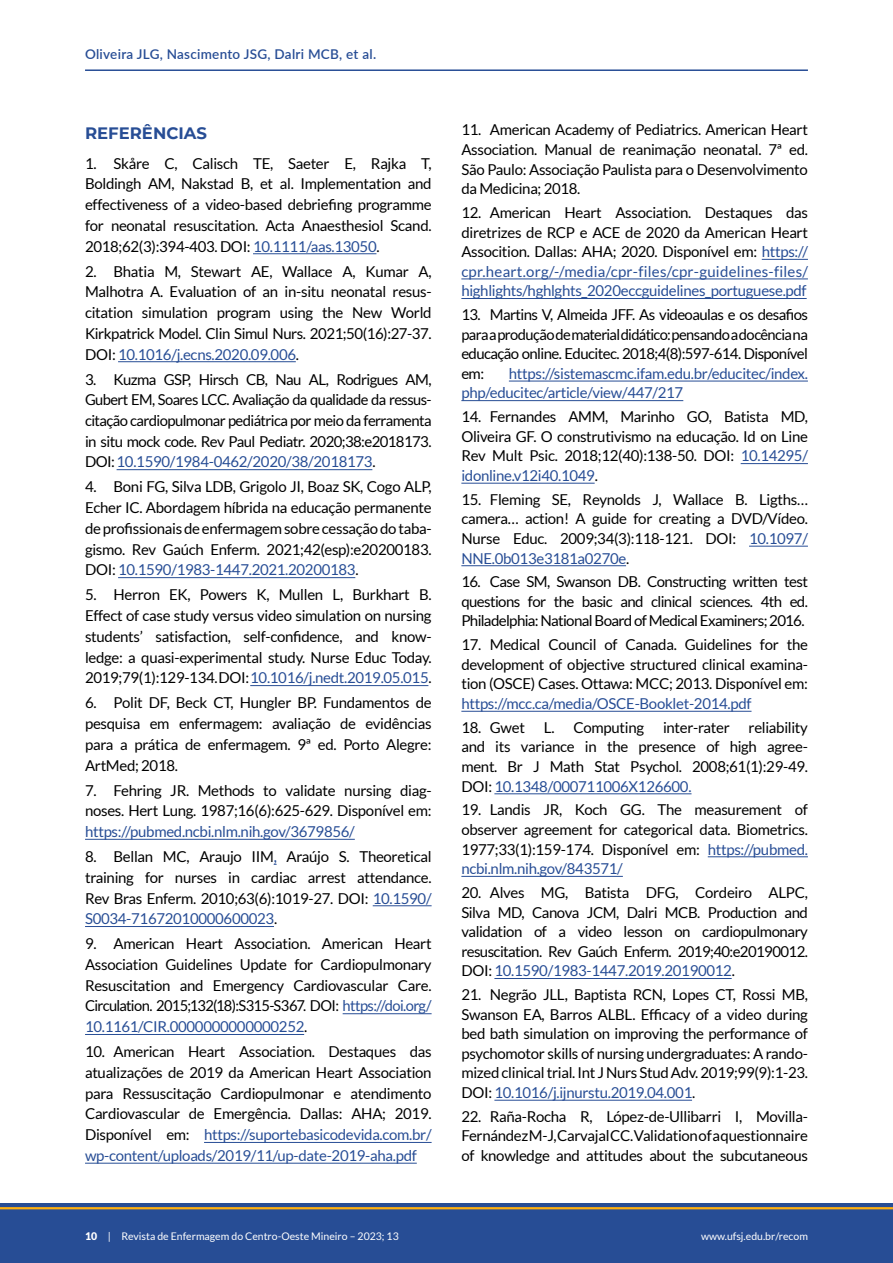
<style>
.page{position:relative;width:893px;height:1263px;background:#fff}
.page>*{position:absolute;margin:0;border:0;box-sizing:border-box;transform-origin:0 0}
.t1{font:700 16.5px "Montserrat";color:#274d95}
.t2{font:15px/20.7px "Lato";letter-spacing:-.02em;color:#000;text-align:justify}
.t3{font:15px/19.6px "Lato";letter-spacing:-.02em;color:#274d95}
.t4{font:600 13.5px "Lato";letter-spacing:.02em;color:#274d95}
.t5{font:10.5px "Lato";color:#fff}
.s1{color:#274d95}
.s2{font-weight:900}
</style>
<div class="page">
<div style="left:0;top:1203px;width:893px;height:60px;background:#274d95"></div>
<hr style="left:0;top:1207px;width:893px;height:2px;background:#ffb011">
<hr style="left:85px;top:69px;width:723px;height:2px;background:#274d95">
<hr style="left:253px;top:253px;width:123px;height:1px;background:#274d95">
<hr style="left:118px;top:361px;width:178px;height:1px;background:#274d95">
<hr style="left:117px;top:469px;width:255px;height:1px;background:#274d95">
<hr style="left:118px;top:577px;width:237px;height:1px;background:#274d95">
<hr style="left:250px;top:685px;width:178px;height:1px;background:#274d95">
<hr style="left:85px;top:839px;width:270px;height:1px;background:#274d95">
<hr style="left:373px;top:905px;width:59px;height:1px;background:#274d95">
<hr style="left:85px;top:926px;width:189px;height:1px;background:#274d95">
<hr style="left:343px;top:1013px;width:89px;height:1px;background:#274d95">
<hr style="left:85px;top:1034px;width:219px;height:1px;background:#274d95">
<hr style="left:204px;top:1142px;width:228px;height:1px;background:#274d95">
<hr style="left:85px;top:1163px;width:332px;height:1px;background:#274d95">
<hr style="left:762px;top:259px;width:46px;height:1px;background:#274d95">
<hr style="left:461px;top:279px;width:347px;height:1px;background:#274d95">
<hr style="left:461px;top:298px;width:346px;height:1px;background:#274d95">
<hr style="left:509px;top:381px;width:299px;height:1px;background:#274d95">
<hr style="left:461px;top:400px;width:222px;height:1px;background:#274d95">
<hr style="left:741px;top:463px;width:67px;height:1px;background:#274d95">
<hr style="left:461px;top:483px;width:134px;height:1px;background:#274d95">
<hr style="left:749px;top:546px;width:59px;height:1px;background:#274d95">
<hr style="left:461px;top:565px;width:165px;height:1px;background:#274d95">
<hr style="left:461px;top:711px;width:290px;height:1px;background:#274d95">
<hr style="left:494px;top:793px;width:197px;height:1px;background:#274d95">
<hr style="left:708px;top:856px;width:100px;height:1px;background:#274d95">
<hr style="left:461px;top:876px;width:162px;height:1px;background:#274d95">
<hr style="left:494px;top:978px;width:238px;height:1px;background:#274d95">
<hr style="left:494px;top:1100px;width:198px;height:1px;background:#274d95">
<p class="t4" style="left:85px;top:44px;width:293px">Oliveira JLG, Nascimento JSG, Dalri MCB, et al.</p>
<p class="t1" style="left:85px;top:122px;width:124px">REFERÊNCIAS</p>
<p class="t2" style="left:85px;top:153px;width:348px">1. Skåre C, Calisch TE, Saeter E, Rajka T, Boldingh AM, Nakstad B, et al. Implementation and effectiveness of a video-based debriefing programme for neonatal resuscitation. Acta Anaesthesiol Scand.<br>2018;62(3):394-403. DOI: <span class="s1">10.1111/aas.13050</span>.</p>
<p class="t2" style="left:85px;top:261px;width:348px">2. Bhatia M, Stewart AE, Wallace A, Kumar A, Malhotra A. Evaluation of an in-situ neonatal resus&shy;citation simulation program using the New World Kirkpatrick Model. Clin Simul Nurs. 2021;50(16):27-37.<br>DOI: <span class="s1">10.1016/j.ecns.2020.09.006</span>.</p>
<p class="t2" style="left:85px;top:369px;width:348px">3. Kuzma GSP, Hirsch CB, Nau AL, Rodrigues AM, Gubert EM, Soares LCC. Avaliação da qualidade da ressus&shy;citação cardiopulmonar pediátrica por meio da ferramenta in situ mock code. Rev Paul Pediatr. 2020;38:e2018173.<br>DOI: <span class="s1">10.1590/1984-0462/2020/38/2018173</span>.</p>
<p class="t2" style="left:85px;top:476px;width:348px">4. Boni FG, Silva LDB, Grigolo JI, Boaz SK, Cogo ALP, Echer IC. Abordagem híbrida na educação permanente de profissionais de enfermagem sobre cessação do taba&shy;gismo. Rev Gaúch Enferm. 2021;42(esp):e20200183.<br>DOI: <span class="s1">10.1590/1983-1447.2021.20200183</span>.</p>
<p class="t2" style="left:85px;top:584px;width:348px">5. Herron EK, Powers K, Mullen L, Burkhart B.<br>Effect of case study versus video simulation on nursing students’ satisfaction, self-confidence, and know&shy;ledge: a quasi-experimental study. Nurse Educ Today.<br>2019;79(1):129-134. DOI: <span class="s1">10.1016/j.nedt.2019.05.015</span>.</p>
<p class="t2" style="left:85px;top:692px;width:348px">6. Polit DF, Beck CT, Hungler BP. Fundamentos de pesquisa em enfermagem: avaliação de evidências para a prática de enfermagem. 9ª ed. Porto Alegre:<br>ArtMed; 2018.</p>
<p class="t2" style="left:85px;top:780px;width:348px">7. Fehring JR. Methods to validate nursing diag&shy;noses. Hert Lung. 1987;16(6):625-629. Disponível em:</p>
<p class="t3" style="left:85px;top:822px;width:271px">https://pubmed.ncbi.nlm.nih.gov/3679856/</p>
<p class="t2" style="left:85px;top:846px;width:348px">8. Bellan MC, Araujo IIM<span class="s1">,</span> Araújo S. Theoretical training for nurses in cardiac arrest attendance.<br>Rev Bras Enferm. 2010;63(6):1019-27. DOI: <span class="s1">10.1590/ S0034-71672010000600023</span>.</p>
<p class="t2" style="left:85px;top:933px;width:348px">9. American Heart Association. American Heart Association Guidelines Update for Cardiopulmonary Resuscitation and Emergency Cardiovascular Care.<br>Circulation. 2015;132(18):S315-S367. DOI: <span class="s1">https://doi.org/ 10.1161/CIR.0000000000000252</span>.</p>
<p class="t2" style="left:85px;top:1041px;width:348px">10. American Heart Association. Destaques das atualizações de 2019 da American Heart Association para Ressuscitação Cardiopulmonar e atendimento Cardiovascular de Emergência. Dallas: AHA; 2019.<br>Disponível em: <span class="s1">https://suportebasicodevida.com.br/ wp-content/uploads/2019/11/up-date-2019-aha.pdf</span></p>
<p class="t2" style="left:461px;top:120px;width:348px;line-height:19.6px">11. American Academy of Pediatrics. American Heart Association. Manual de reanimação neonatal. 7ª ed.<br>São Paulo: Associação Paulista para o Desenvolvimento da Medicina; 2018.</p>
<p class="t2" style="left:461px;top:203px;width:348px;line-height:19.5px">12. American Heart Association. Destaques das diretrizes de RCP e ACE de 2020 da American Heart Assocition. Dallas: AHA; 2020. Disponível em: <span class="s1">https:// cpr.heart.org/-/media/cpr-files/cpr-guidelines-files/ highlights/hghlghts_2020eccguidelines_portuguese.pdf</span></p>
<p class="t2" style="left:461px;top:305px;width:348px;line-height:19.5px">13. Martins V, Almeida JFF. As videoaulas e os desafios para a produção de material didático: pensando a docência na educação online. Educitec. 2018;4(8):597-614. Disponível em:</p>
<p class="t3" style="left:461px;top:363px;width:348px;text-indent:48px">https://sistemascmc.ifam.edu.br/educitec/index. php/educitec/article/view/447/217</p>
<p class="t2" style="left:461px;top:407px;width:348px;line-height:19.5px">14. Fernandes AMM, Marinho GO, Batista MD, Oliveira GF. O construtivismo na educação. Id on Line Rev Mult Psic. 2018;12(40):138-50. DOI: <span class="s1">10.14295/ idonline.v12i40.1049</span>.</p>
<p class="t2" style="left:461px;top:489px;width:348px;line-height:19.6px">15. Fleming SE, Reynolds J, Wallace B. Ligths… camera… action! A guide for creating a DVD/Vídeo.<br>Nurse Educ. 2009;34(3):118-121. DOI: <span class="s1">10.1097/ NNE.0b013e3181a0270e</span>.</p>
<p class="t2" style="left:461px;top:572px;width:348px;line-height:19.5px">16. Case SM, Swanson DB. Constructing written test questions for the basic and clinical sciences. 4th ed.<br>Philadelphia: National Board of Medical Examiners; 2016.</p>
<p class="t2" style="left:461px;top:635px;width:348px;line-height:19.6px">17. Medical Council of Canada. Guidelines for the development of objective structured clinical examina&shy;tion (OSCE) Cases. Ottawa: MCC; 2013. Disponível em:</p>
<p class="t3" style="left:461px;top:694px;width:292px">https://mcc.ca/media/OSCE-Booklet-2014.pdf</p>
<p class="t2" style="left:461px;top:717px;width:65px">18. Gwet</p>
<p class="t2" style="left:544px;top:717px;width:102px">L. Computing</p>
<p class="t2" style="left:663px;top:717px;width:68px">inter-rater</p>
<p class="t2" style="left:461px;top:717px;width:348px;line-height:19.5px;text-indent:287px">reliability and its variance in the presence of high agree&shy;ment. Br J Math Stat Psychol. 2008;61(1):29-49.<br>DOI: <span class="s1">10.1348/000711006X126600.</span></p>
<p class="t2" style="left:461px;top:800px;width:348px;line-height:19.6px">19. Landis JR, Koch GG. The measurement of observer agreement for categorical data. Biometrics.<br>1977;33(1):159-174. Disponível em: <span class="s1">https://pubmed. ncbi.nlm.nih.gov/843571/</span></p>
<p class="t2" style="left:461px;top:882px;width:348px;line-height:19.6px">20. Alves MG, Batista DFG, Cordeiro ALPC, Silva MD, Canova JCM, Dalri MCB. Production and validation of a video lesson on cardiopulmonary resuscitation. Rev Gaúch Enferm. 2019;40:e20190012.<br>DOI: <span class="s1">10.1590/1983-1447.2019.20190012</span>.</p>
<p class="t2" style="left:461px;top:985px;width:348px;line-height:19.6px">21. Negrão JLL, Baptista RCN, Lopes CT, Rossi MB, Swanson EA, Barros ALBL. Efficacy of a video during bed bath simulation on improving the performance of psychomotor skills of nursing undergraduates: A rando&shy;mized clinical trial. Int J Nurs Stud Adv. 2019;99(9):1-23.<br>DOI: <span class="s1">10.1016/j.ijnurstu.2019.04.001</span>.</p>
<p class="t2" style="left:461px;top:1106px;width:348px;line-height:19.6px">22. Raña-Rocha R, López-de-Ullibarri I, Movilla-Fernández M-J, Carvajal CC. Validation of a questionnaire of knowledge and attitudes about the subcutaneous</p>
<p class="t5" style="left:85px;top:1230px;width:315px"><span class="s2">10</span> | Revista de Enfermagem do Centro-Oeste Mineiro – 2023; 13</p>
<p class="t5" style="left:701px;top:1230px;width:108px">www.ufsj.edu.br/recom</p>
</div>
